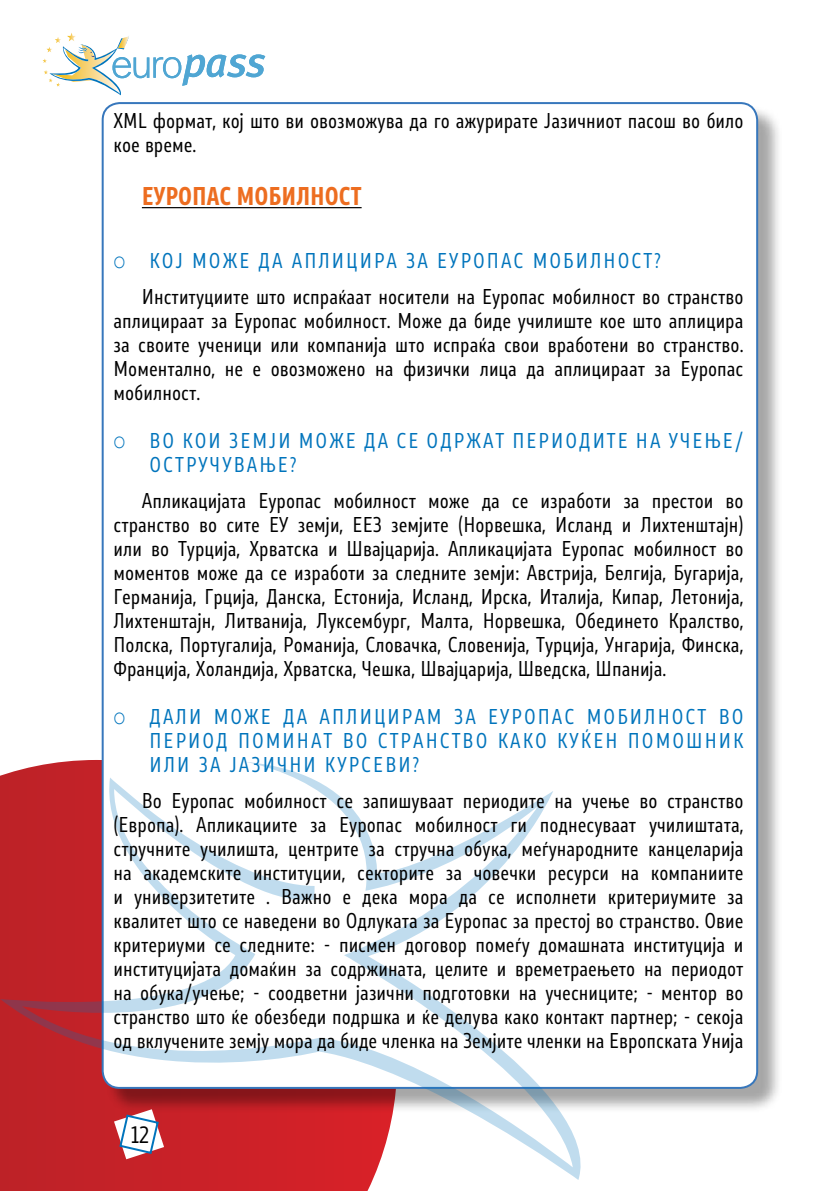
<style>
.page{position:relative;width:840px;height:1191px;background:#fff}
.page>*{position:absolute;margin:0;border:0;box-sizing:border-box;transform-origin:0 0}
.t1{font:700 24px "Stobi Sans Cn";color:#ed6d20}
.t2{font:22px "Stobi Sans Cn";color:#000}
.t3{font:20px/24px "Stobi Sans Cn";color:#000;text-align:justify}
.t4{font:20px/24px "Stobi Sans Cn";letter-spacing:.1em;color:#0074bc}
.s1{font-family:"Courier New";color:#0074bc}
.s2{color:#0074bc}
.s3{font-family:"Courier New"}
</style>
<div class="page">
<svg style="left:0;top:760px;width:373px;height:431px;background:#ca272d"></svg>
<div style="left:105px;top:105px;width:677px;height:1008px;background:#000;opacity:.35"></div>
<div style="left:103px;top:103px;width:653px;height:985px;background:#fff;border-radius:17px"></div>
<svg style="left:43px;top:33px;width:222px;height:62px"></svg>
<svg style="left:0;top:761px;width:582px;height:419px"></svg>
<hr style="left:142px;top:207px;width:219px;height:1px;background:#000">
<p class="t3" style="left:113px;top:108px;width:631px">XML формат, кој што ви овозможува да го ажурирате Јазичниот пасош во било кое време.</p>
<p class="t1" style="left:142px;top:180px;width:26px">Еуропас</p>
<p class="t1" style="left:236px;top:180px;width:125px">мобилност</p>
<p class="t3" style="left:142px;top:242px;width:603px;line-height:36px;text-indent:-28px"><span class="s1">o</span> <span class="s2">КОЈ МОЖЕ ДА АПЛИЦИРА ЗА ЕУРОПАС МОБИЛНОСТ?<br></span>Институциите што испраќаат носители на Еуропас мобилност во странство</p>
<p class="t3" style="left:113px;top:308px;width:631px">аплицираат за Еуропас мобилност. Може да биде училиште кое што аплицира за своите ученици или компанија што испраќа свои вработени во странство.<br>Моментално, не е овозможено на физички лица да аплицираат за Еуропас мобилност.</p>
<p class="t4" style="left:149px;top:428px;width:595px;text-indent:-36px"><span class="s3">o</span> ВО КОИ ЗЕМЈИ МОЖЕ ДА СЕ ОДРЖАТ ПЕРИОДИТЕ НА УЧЕЊЕ/<br>ОСТРУЧУВАЊЕ?</p>
<p class="t3" style="left:113px;top:488px;width:631px;text-indent:28px">Апликацијата Еуропас мобилност може да се изработи за престои во странство во сите ЕУ земји, ЕЕЗ земјите (Норвешка, Исланд и Лихтенштајн) или во Турција, Хрватска и Швајцарија. Апликацијата Еуропас мобилност во моментов може да се изработи за следните земји: Австрија, Белгија, Бугарија, Германија, Грција, Данска, Естонија, Исланд, Ирска, Италија, Кипар, Летонија, Лихтенштајн, Литванија, Луксембург, Малта, Норвешка, Обединето Кралство, Полска, Португалија, Романија, Словачка, Словенија, Турција, Унгарија, Финска, Франција, Холандија, Хрватска, Чешка, Швајцарија, Шведска, Шпанија.</p>
<p class="t4" style="left:149px;top:704px;width:595px;text-align:justify;text-indent:-36px"><span class="s3">o</span> ДАЛИ МОЖЕ ДА АПЛИЦИРАМ ЗА ЕУРОПАС МОБИЛНОСТ ВО ПЕРИОД ПОМИНАТ ВО СТРАНСТВО КАКО КУЌЕН ПОМОШНИК ИЛИ ЗА ЈАЗИЧНИ КУРСЕВИ?</p>
<p class="t3" style="left:113px;top:788px;width:631px;text-indent:28px">Во Еуропас мобилност се запишуваат периодите на учење во странство (Европа). Апликациите за Еуропас мобилност ги поднесуваат училиштата, стручните училишта, центрите за стручна обука, меѓународните канцеларија на академските институции, секторите за човечки ресурси на компаниите и универзитетите . Важно е дека мора да се исполнети критериумите за квалитет што се наведени во Одлуката за Еуропас за престој во странство. Овие критериуми се следните: - писмен договор помеѓу домашната институција и институцијата домаќин за содржината, целите и времетраењето на периодот на обука/учење; - соодветни јазични подготовки на учесниците; - ментор во странство што ќе обезбеди подршка и ќе делува како контакт партнер; - секоја од вклучените земју мора да биде членка на Земјите членки на Европската Унија</p>
<p class="t2" style="left:131px;top:1120px;width:20px">12</p>
</div>
